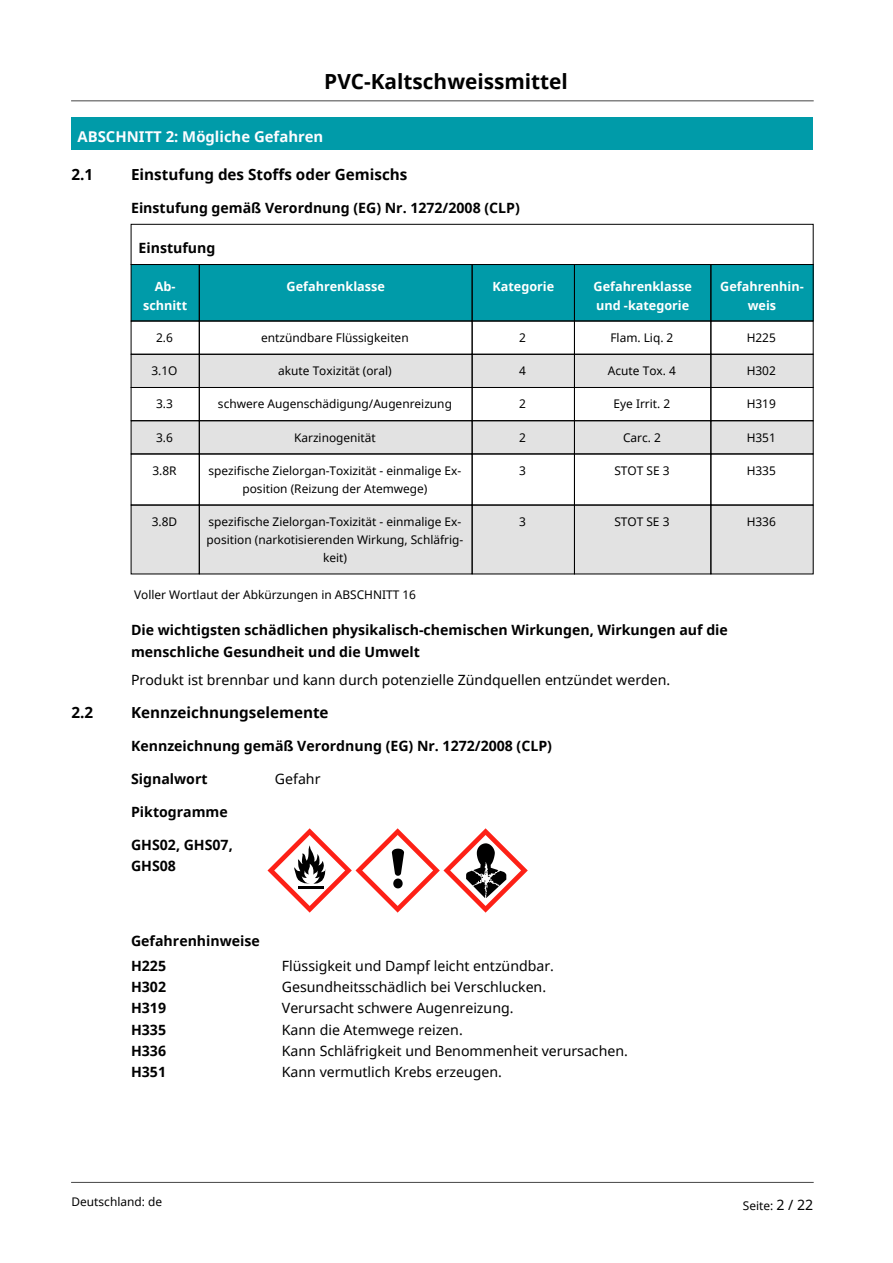
<style>
.page{position:relative;width:893px;height:1263px;background:#fff}
.page>*{position:absolute;margin:0;border:0;box-sizing:border-box;transform-origin:0 0}
.t1{font:700 20.85px "Noto Sans";color:#000}
.t2{font:700 15.3px "Noto Sans";color:#000}
.t3{font:700 14.85px "Noto Sans";color:#fcfcff}
.t4{font:700 14.1px/21.1px "Noto Sans";color:#000}
.t5{font:14.1px "Noto Sans";color:#000}
.t6{font:700 12.6px/18.9px "Noto Sans";color:#fff;text-align:center}
.t7{font:11.85px/17.9px "Noto Sans";color:#000;text-align:center}
.s1{font-size:14.1px}
</style>
<div class="page">
<div style="left:72px;top:117px;width:741px;height:32px;background:#009ba9"></div>
<div style="left:131px;top:264px;width:68px;height:57px;background:#009ba9"></div>
<div style="left:199px;top:264px;width:273px;height:57px;background:#009ba9"></div>
<div style="left:472px;top:264px;width:102px;height:57px;background:#009ba9"></div>
<div style="left:574px;top:264px;width:137px;height:57px;background:#009ba9"></div>
<div style="left:711px;top:264px;width:102px;height:57px;background:#009ba9"></div>
<div style="left:131px;top:354px;width:68px;height:33px;background:#e2e2e2"></div>
<div style="left:199px;top:354px;width:273px;height:33px;background:#e2e2e2"></div>
<div style="left:472px;top:354px;width:102px;height:33px;background:#e2e2e2"></div>
<div style="left:574px;top:354px;width:137px;height:33px;background:#e2e2e2"></div>
<div style="left:711px;top:354px;width:102px;height:33px;background:#e2e2e2"></div>
<div style="left:131px;top:421px;width:68px;height:33px;background:#e2e2e2"></div>
<div style="left:199px;top:421px;width:273px;height:33px;background:#e2e2e2"></div>
<div style="left:472px;top:421px;width:102px;height:33px;background:#e2e2e2"></div>
<div style="left:574px;top:421px;width:137px;height:33px;background:#e2e2e2"></div>
<div style="left:711px;top:421px;width:102px;height:33px;background:#e2e2e2"></div>
<div style="left:131px;top:505px;width:68px;height:69px;background:#e2e2e2"></div>
<div style="left:199px;top:505px;width:273px;height:69px;background:#e2e2e2"></div>
<div style="left:472px;top:505px;width:102px;height:69px;background:#e2e2e2"></div>
<div style="left:574px;top:505px;width:137px;height:69px;background:#e2e2e2"></div>
<div style="left:711px;top:505px;width:102px;height:69px;background:#e2e2e2"></div>
<div style="left:131px;top:224px;width:682px;height:41px;border:1px solid #000"></div>
<div style="left:131px;top:264px;width:69px;height:57px;border:1px solid #000"></div>
<div style="left:199px;top:264px;width:273px;height:57px;border:1px solid #000"></div>
<div style="left:472px;top:264px;width:103px;height:57px;border:1px solid #000"></div>
<div style="left:574px;top:264px;width:137px;height:57px;border:1px solid #000"></div>
<div style="left:710px;top:264px;width:103px;height:57px;border:1px solid #000"></div>
<div style="left:131px;top:321px;width:69px;height:34px;border:1px solid #000"></div>
<div style="left:199px;top:321px;width:273px;height:34px;border:1px solid #000"></div>
<div style="left:472px;top:321px;width:103px;height:34px;border:1px solid #000"></div>
<div style="left:574px;top:321px;width:137px;height:34px;border:1px solid #000"></div>
<div style="left:710px;top:321px;width:103px;height:34px;border:1px solid #000"></div>
<div style="left:131px;top:354px;width:69px;height:34px;border:1px solid #000"></div>
<div style="left:199px;top:354px;width:273px;height:34px;border:1px solid #000"></div>
<div style="left:472px;top:354px;width:103px;height:34px;border:1px solid #000"></div>
<div style="left:574px;top:354px;width:137px;height:34px;border:1px solid #000"></div>
<div style="left:710px;top:354px;width:103px;height:34px;border:1px solid #000"></div>
<div style="left:131px;top:387px;width:69px;height:34px;border:1px solid #000"></div>
<div style="left:199px;top:387px;width:273px;height:34px;border:1px solid #000"></div>
<div style="left:472px;top:387px;width:103px;height:34px;border:1px solid #000"></div>
<div style="left:574px;top:387px;width:137px;height:34px;border:1px solid #000"></div>
<div style="left:710px;top:387px;width:103px;height:34px;border:1px solid #000"></div>
<div style="left:131px;top:420px;width:69px;height:34px;border:1px solid #000"></div>
<div style="left:199px;top:420px;width:273px;height:34px;border:1px solid #000"></div>
<div style="left:472px;top:420px;width:103px;height:34px;border:1px solid #000"></div>
<div style="left:574px;top:420px;width:137px;height:34px;border:1px solid #000"></div>
<div style="left:710px;top:420px;width:103px;height:34px;border:1px solid #000"></div>
<div style="left:199px;top:505px;width:273px;height:69px;border:1px solid #000"></div>
<div style="left:472px;top:505px;width:103px;height:69px;border:1px solid #000"></div>
<div style="left:574px;top:505px;width:137px;height:69px;border:1px solid #000"></div>
<div style="left:710px;top:505px;width:103px;height:69px;border:1px solid #000"></div>
<svg style="left:267px;top:828px;width:261px;height:85px"></svg>
<hr style="left:72px;top:100px;width:741px;height:1px;background:#454545">
<hr style="left:72px;top:1182px;width:741px;height:1px;background:#454545">
<h1 class="t1" style="left:324px;top:66px;width:245px">PVC-Kaltschweissmittel</h1>
<p class="t3" style="left:78px;top:126px;width:247px">ABSCHNITT 2: Mögliche Gefahren</p>
<p class="t2" style="left:72px;top:163px;width:23px">2.1</p>
<p class="t2" style="left:131px;top:163px;width:278px">Einstufung des Stoffs oder Gemischs</p>
<p class="t4" style="left:131px;top:197px;width:390px">Einstufung gemäß Verordnung (EG) Nr. 1272/2008 (CLP)</p>
<p class="t4" style="left:139px;top:237px;width:78px">Einstufung</p>
<p class="t6" style="left:143px;top:277px;width:46px">Ab&shy;schnitt</p>
<p class="t6" style="left:287px;top:277px;width:100px">Gefahrenklasse</p>
<p class="t6" style="left:492px;top:277px;width:63px">Kategorie</p>
<p class="t6" style="left:593px;top:277px;width:100px;text-align:left">Gefahrenklasse und -kategorie</p>
<p class="t6" style="left:720px;top:277px;width:85px">Gefahrenhin&shy;weis</p>
<p class="t7" style="left:156px;top:328px;width:18px">2.6</p>
<p class="t7" style="left:261px;top:328px;width:149px">entzündbare Flüssigkeiten</p>
<p class="t7" style="left:519px;top:328px;width:8px">2</p>
<p class="t7" style="left:610px;top:328px;width:64px">Flam. Liq. 2</p>
<p class="t7" style="left:747px;top:328px;width:31px">H225</p>
<p class="t7" style="left:151px;top:362px;width:28px">3.1O</p>
<p class="t7" style="left:278px;top:362px;width:115px">akute Toxizität (oral)</p>
<p class="t7" style="left:519px;top:362px;width:8px">4</p>
<p class="t7" style="left:608px;top:362px;width:69px">Acute Tox. 4</p>
<p class="t7" style="left:747px;top:362px;width:31px">H302</p>
<p class="t7" style="left:156px;top:395px;width:18px">3.3</p>
<p class="t7" style="left:218px;top:395px;width:235px">schwere Augenschädigung/Augenreizung</p>
<p class="t7" style="left:519px;top:395px;width:8px">2</p>
<p class="t7" style="left:614px;top:395px;width:58px">Eye Irrit. 2</p>
<p class="t7" style="left:747px;top:395px;width:31px">H319</p>
<p class="t7" style="left:156px;top:428px;width:18px">3.6</p>
<p class="t7" style="left:294px;top:428px;width:83px">Karzinogenität</p>
<p class="t7" style="left:519px;top:428px;width:8px">2</p>
<p class="t7" style="left:623px;top:428px;width:39px">Carc. 2</p>
<p class="t7" style="left:747px;top:428px;width:31px">H351</p>
<p class="t7" style="left:152px;top:461px;width:26px">3.8R</p>
<p class="t7" style="left:209px;top:461px;width:254px">spezifische Zielorgan-Toxizität - einmalige Ex&shy;position (Reizung der Atemwege)</p>
<p class="t7" style="left:519px;top:461px;width:8px">3</p>
<p class="t7" style="left:614px;top:461px;width:57px">STOT SE 3</p>
<p class="t7" style="left:747px;top:461px;width:31px">H335</p>
<p class="t7" style="left:152px;top:512px;width:27px">3.8D</p>
<p class="t7" style="left:207px;top:512px;width:258px">spezifische Zielorgan-Toxizität - einmalige Ex&shy;position (narkotisierenden Wirkung, Schläfrig&shy;keit)</p>
<p class="t7" style="left:519px;top:512px;width:8px">3</p>
<p class="t7" style="left:614px;top:512px;width:57px">STOT SE 3</p>
<p class="t7" style="left:747px;top:512px;width:31px">H336</p>
<p class="t7" style="left:134px;top:586px;width:283px">Voller Wortlaut der Abkürzungen in ABSCHNITT 16</p>
<p class="t4" style="left:131px;top:619px;width:598px">Die wichtigsten schädlichen physikalisch-chemischen Wirkungen, Wirkungen auf die menschliche Gesundheit und die Umwelt</p>
<p class="t5" style="left:131px;top:670px;width:541px">Produkt ist brennbar und kann durch potenzielle Zündquellen entzündet werden.</p>
<p class="t2" style="left:72px;top:702px;width:23px">2.2</p>
<p class="t2" style="left:131px;top:702px;width:199px">Kennzeichnungselemente</p>
<p class="t4" style="left:131px;top:735px;width:422px">Kennzeichnung gemäß Verordnung (EG) Nr. 1272/2008 (CLP)</p>
<p class="t4" style="left:131px;top:768px;width:78px">Signalwort</p>
<p class="t5" style="left:275px;top:769px;width:47px">Gefahr</p>
<p class="t4" style="left:131px;top:801px;width:98px">Piktogramme</p>
<p class="t4" style="left:131px;top:833px;width:103px">GHS02, GHS07,<br>GHS08</p>
<p class="t4" style="left:131px;top:927px;width:130px;line-height:25.3px">Gefahrenhinweise<br>H225</p>
<p class="t5" style="left:282px;top:956px;width:274px">Flüssigkeit und Dampf leicht entzündbar.</p>
<p class="t4" style="left:131px;top:976px;width:37px">H302</p>
<p class="t5" style="left:282px;top:977px;width:266px">Gesundheitsschädlich bei Verschlucken.</p>
<p class="t4" style="left:131px;top:997px;width:37px">H319</p>
<p class="t5" style="left:282px;top:999px;width:233px">Verursacht schwere Augenreizung.</p>
<p class="t4" style="left:131px;top:1018px;width:37px">H335</p>
<p class="t5" style="left:282px;top:1020px;width:182px">Kann die Atemwege reizen.</p>
<p class="t4" style="left:131px;top:1040px;width:37px">H336</p>
<p class="t5" style="left:282px;top:1041px;width:348px">Kann Schläfrigkeit und Benommenheit verursachen.</p>
<p class="t4" style="left:131px;top:1061px;width:37px">H351</p>
<p class="t5" style="left:282px;top:1062px;width:222px">Kann vermutlich Krebs erzeugen.</p>
<p class="t7" style="left:72px;top:1193px;width:92px">Deutschland: de</p>
<p class="t7" style="left:743px;top:1196px;width:72px">Seite: <span class="s1">2 / 22</span></p>
</div>
